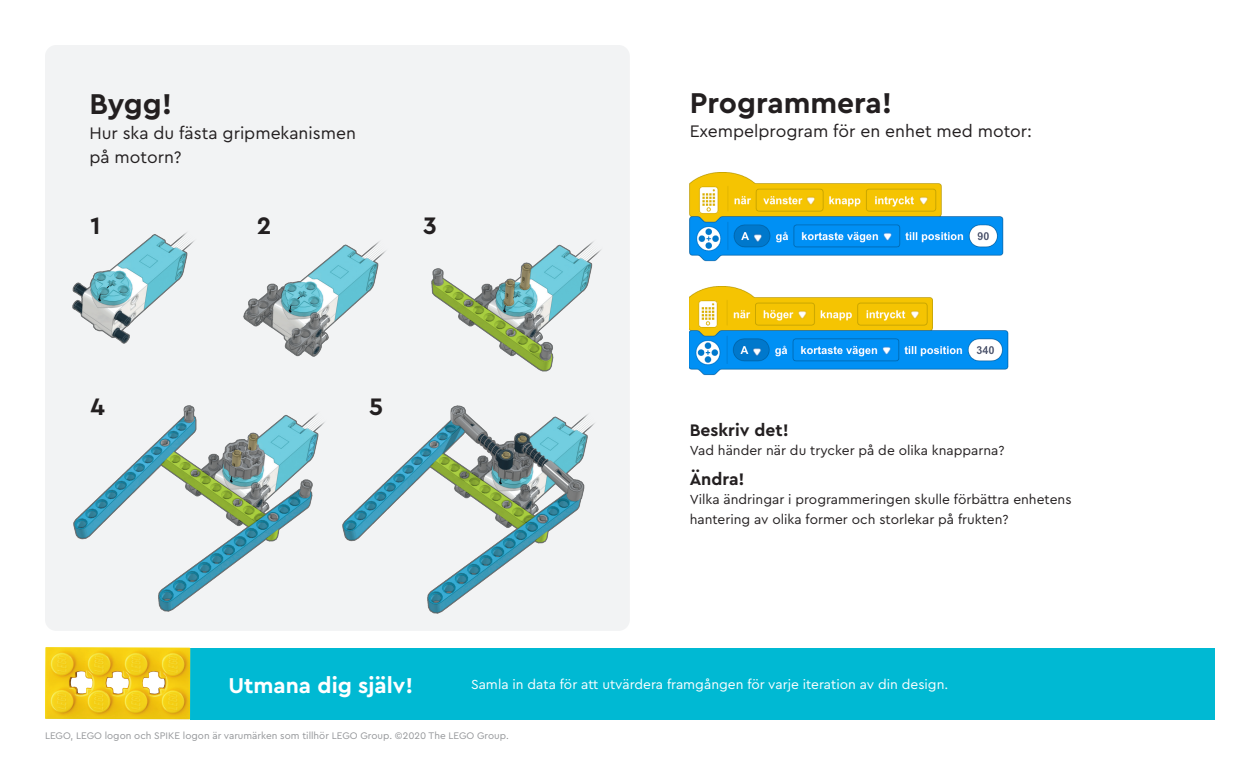
<style>
.page{position:relative;width:1260px;height:765px;background:#fff}
.page>*{position:absolute;margin:0;border:0;box-sizing:border-box;transform-origin:0 0}
.Header_1_-_Black{font:700 30px "Cera Pro";color:#231f20}
._3_TITLES{font:700 30px "Cera Pro";color:#231f20}
.t1{font:700 25px "Cera Pro";color:#231f20}
.Header_1_-_White{font:700 22.5px "Cera Pro";color:#fff}
.body_black_copy_2{font:17.5px "Cera Pro";color:#231f20}
.Paragraph_Style_1{font:700 17.5px "Cera Pro";color:#231f20}
.Header_1_-_Black-2{font:700 17.5px "Cera Pro";color:#231f20}
.desc_modify_it{font:13.75px/19.2px "Cera Pro";color:#231f20}
.body_White_copy{font:13.75px "Cera Pro";color:#fff}
.Body_Copy_2_black_le{font:10px "Cera Pro";color:#939598}
</style>
<div class="page">
<div style="left:45px;top:45px;width:585px;height:586px;background:#f2f3f4;border-radius:11px"></div>
<div style="left:190px;top:648px;width:1025px;height:72px;background:#00b9d3"></div>
<img style="left:45px;top:647px;width:145px;height:73px">
<img style="left:73px;top:232px;width:122px;height:112px">
<img style="left:244px;top:241px;width:142px;height:115px">
<img style="left:431px;top:241px;width:170px;height:130px">
<img style="left:73px;top:406px;width:252px;height:205px">
<img style="left:342px;top:406px;width:253px;height:207px">
<img style="left:689px;top:172px;width:315px;height:90px">
<img style="left:689px;top:286px;width:320px;height:90px">
<p class="_3_TITLES" style="left:89px;top:84px;width:84px">Bygg!</p>
<p class="body_black_copy_2" style="left:89px;top:121px;width:268px">Hur ska du fästa gripmekanismen</p>
<p class="body_black_copy_2" style="left:89px;top:146px;width:94px">på motorn?</p>
<p class="t1" style="left:91px;top:209px;width:12px">1</p>
<p class="t1" style="left:257px;top:209px;width:16px">2</p>
<p class="t1" style="left:423px;top:209px;width:15px">3</p>
<p class="Header_1_-_Black" style="left:690px;top:83px;width:204px">Programmera!</p>
<p class="body_black_copy_2" style="left:690px;top:120px;width:344px">Exempelprogram för en enhet med motor:</p>
<p class="t1" style="left:91px;top:390px;width:16px">4</p>
<p class="t1" style="left:369px;top:390px;width:16px">5</p>
<p class="Header_1_-_White" style="left:228px;top:670px;width:186px">Utmana dig själv!</p>
<p class="Paragraph_Style_1" style="left:690px;top:418px;width:101px">Beskriv det!</p>
<p class="desc_modify_it" style="left:690px;top:440px;width:316px">Vad händer när du trycker på de olika knapparna?</p>
<p class="Header_1_-_Black-2" style="left:690px;top:468px;width:57px">Ändra!</p>
<p class="desc_modify_it" style="left:690px;top:489px;width:383px">Vilka ändringar i programmeringen skulle förbättra enhetens hantering av olika former och storlekar på frukten?</p>
<p class="body_White_copy" style="left:471px;top:675px;width:479px">Samla in data för att utvärdera framgången för varje iteration av din design.</p>
<p class="Body_Copy_2_black_le" style="left:45px;top:729px;width:465px">LEGO, LEGO logon och SPIKE logon är varumärken som tillhör LEGO Group. ©2020 The LEGO Group.</p>
</div>
